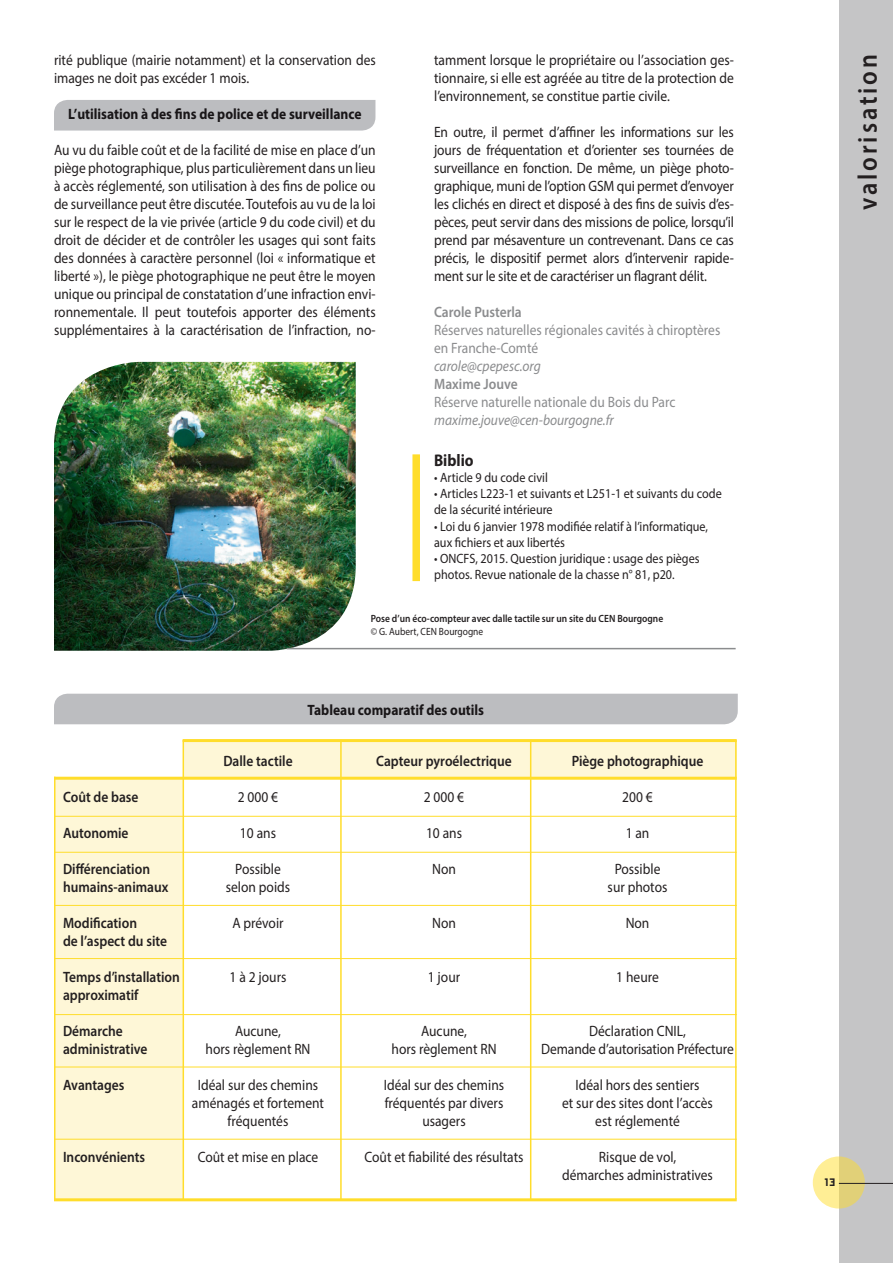
<style>
.page{position:relative;width:893px;height:1263px;background:#fff}
.page>*{position:absolute;margin:0;border:0;box-sizing:border-box;transform-origin:0 0}
.t1{font:600 27px "Myriad Pro";letter-spacing:.12em;color:#231f20;scale:.9 1}
.t2{font:18px "Minimum A Noir";color:#231f20}
.t3{font:700 16.95px "Myriad Pro";color:#231f20;scale:.9 1}
.t4{font:15px/18px "Myriad Pro";color:#231f20;text-align:justify;scale:.9 1}
.t5{font:600 15px "Myriad Pro";color:#231f20;scale:.9 1}
.t6{font:15px/18px "Myriad Pro";color:#8b8c8e;scale:.9 1}
.t7{font:700 15px "Myriad Pro";color:#231f20;scale:.9 1}
.t8{font:italic 15px "Myriad Pro";color:#8b8c8e;scale:.9 1}
.t9{font:600 15px "Myriad Pro";color:#8b8c8e;scale:.9 1}
.t10{font:13.5px/16.2px "Myriad Pro";color:#231f20;scale:.9 1}
.t11{font:600 10.5px "Myriad Pro";color:#231f20;scale:.9 1}
.t12{font:10.5px "Myriad Pro";color:#231f20;scale:.9 1}
</style>
<div class="page">
<div style="left:54px;top:778px;width:129px;height:421px;background:#fef7d7"></div>
<div style="left:183px;top:740px;width:554px;height:38px;background:#fef7d7"></div>
<div style="left:839px;top:0;width:54px;height:1263px;background:#c5c5c6"></div>
<svg style="left:813px;top:1156px;width:52px;height:52px;background:#efde87"></svg>
<hr style="left:839px;top:1183px;width:54px;height:1px;background:#231f20">
<div style="left:54px;top:100px;width:321px;height:31px;background:#bcbdc0"></div>
<div style="left:412px;top:454px;width:8px;height:127px;background:#ffdd2b"></div>
<div style="left:54px;top:694px;width:684px;height:30px;background:#bcbdc0"></div>
<hr style="left:54px;top:777px;width:683px;height:3px;background:#ffdd2b">
<hr style="left:183px;top:739px;width:554px;height:3px;background:#ffdd2b">
<hr style="left:54px;top:816px;width:683px;height:1px;background:#ffdd2b">
<hr style="left:54px;top:852px;width:683px;height:1px;background:#ffdd2b">
<hr style="left:54px;top:905px;width:683px;height:1px;background:#ffdd2b">
<hr style="left:54px;top:958px;width:683px;height:1px;background:#ffdd2b">
<hr style="left:54px;top:1014px;width:683px;height:1px;background:#ffdd2b">
<hr style="left:54px;top:1066px;width:683px;height:1px;background:#ffdd2b">
<hr style="left:54px;top:1139px;width:683px;height:1px;background:#ffdd2b">
<hr style="left:54px;top:1198px;width:683px;height:3px;background:#ffdd2b">
<hr style="left:183px;top:740px;width:1px;height:459px;background:#ffdd2b">
<hr style="left:340px;top:740px;width:2px;height:459px;background:#ffdd2b">
<hr style="left:530px;top:740px;width:1px;height:459px;background:#ffdd2b">
<hr style="left:735px;top:740px;width:2px;height:459px;background:#ffdd2b">
<hr style="left:54px;top:777px;width:2px;height:422px;background:#ffdd2b">
<img style="left:54px;top:362px;width:302px;height:289px">
<hr style="left:287px;top:648px;width:449px;height:1px;background:#8b8c8e">
<p class="t4" style="left:54px;top:51px;width:359px">rité publique (mairie notamment) et la conservation des images ne doit pas excéder 1 mois.</p>
<p class="t7" style="left:68px;top:104px;width:327px">L’utilisation à des fins de police et de surveillance</p>
<p class="t4" style="left:54px;top:141px;width:359px">Au vu du faible coût et de la facilité de mise en place d’un piège photographique, plus particulièrement dans un lieu à accès réglementé, son utilisation à des fins de police ou de surveillance peut être discutée. Toutefois au vu de la loi sur le respect de la vie privée (article 9 du code civil) et du droit de décider et de contrôler les usages qui sont faits des données à caractère personnel (loi « informatique et liberté »), le piège photographique ne peut être le moyen unique ou principal de constatation d’une infraction envi&shy;ronnementale. Il peut toutefois apporter des éléments supplémentaires à la caractérisation de l’infraction, no-</p>
<p class="t4" style="left:434px;top:51px;width:335px">tamment lorsque le propriétaire ou l’association ges&shy;tionnaire, si elle est agréée au titre de la protection de l’environnement, se constitue partie civile.</p>
<p class="t4" style="left:434px;top:123px;width:335px">En outre, il permet d’affiner les informations sur les jours de fréquentation et d’orienter ses tournées de surveillance en fonction. De même, un piège photo&shy;graphique, muni de l’option GSM qui permet d’envoyer les clichés en direct et disposé à des fins de suivis d’es&shy;pèces, peut servir dans des missions de police, lorsqu’il prend par mésaventure un contrevenant. Dans ce cas précis, le dispositif permet alors d’intervenir rapide&shy;ment sur le site et de caractériser un flagrant délit.</p>
<p class="t9" style="left:434px;top:303px;width:99px">Carole Pusterla</p>
<p class="t6" style="left:434px;top:321px;width:319px">Réserves naturelles régionales cavités à chiroptères en Franche-Comté</p>
<p class="t8" style="left:434px;top:357px;width:120px">carole@cpepesc.org</p>
<p class="t9" style="left:434px;top:375px;width:94px">Maxime Jouve</p>
<p class="t6" style="left:434px;top:393px;width:270px">Réserve naturelle nationale du Bois du Parc</p>
<p class="t8" style="left:434px;top:411px;width:201px">maxime.jouve@cen-bourgogne.fr</p>
<p class="t3" style="left:434px;top:449px;width:45px">Biblio</p>
<p class="t10" style="left:434px;top:469px;width:128px">• Article 9 du code civil</p>
<p class="t10" style="left:434px;top:485px;width:321px">• Articles L223-1 et suivants et L251-1 et suivants du code de la sécurité intérieure</p>
<p class="t10" style="left:434px;top:518px;width:306px">• Loi du 6 janvier 1978 modifiée relatif à l’informatique,</p>
<p class="t10" style="left:434px;top:534px;width:147px">aux fichiers et aux libertés</p>
<p class="t10" style="left:434px;top:550px;width:296px">• ONCFS, 2015. Question juridique : usage des pièges</p>
<p class="t10" style="left:434px;top:566px;width:269px">photos. Revue nationale de la chasse n° 81, p20.</p>
<p class="t11" style="left:371px;top:612px;width:326px">Pose d’un éco-compteur avec dalle tactile sur un site du CEN Bourgogne</p>
<p class="t12" style="left:371px;top:625px;width:126px">© G. Aubert, CEN Bourgogne</p>
<p class="t7" style="left:308px;top:700px;width:198px">Tableau comparatif des outils</p>
<p class="t5" style="left:223px;top:751px;width:78px">Dalle tactile</p>
<p class="t5" style="left:376px;top:751px;width:152px">Capteur pyroélectrique</p>
<p class="t5" style="left:572px;top:751px;width:148px">Piège photographique</p>
<p class="t5" style="left:63px;top:787px;width:85px">Coût de base</p>
<p class="t4" style="left:238px;top:788px;width:46px">2 000 €</p>
<p class="t4" style="left:424px;top:788px;width:46px">2 000 €</p>
<p class="t4" style="left:622px;top:788px;width:35px">200 €</p>
<p class="t5" style="left:63px;top:823px;width:74px">Autonomie</p>
<p class="t4" style="left:240px;top:824px;width:42px">10 ans</p>
<p class="t4" style="left:426px;top:824px;width:42px">10 ans</p>
<p class="t4" style="left:626px;top:824px;width:28px">1 an</p>
<p class="t5" style="left:63px;top:859px;width:98px">Différenciation</p>
<p class="t4" style="left:235px;top:860px;width:52px">Possible</p>
<p class="t4" style="left:432px;top:860px;width:28px">Non</p>
<p class="t4" style="left:615px;top:860px;width:52px">Possible</p>
<p class="t5" style="left:63px;top:877px;width:119px">humains-animaux</p>
<p class="t4" style="left:226px;top:878px;width:73px">selon poids</p>
<p class="t4" style="left:608px;top:878px;width:68px">sur photos</p>
<p class="t5" style="left:63px;top:913px;width:84px">Modification</p>
<p class="t4" style="left:232px;top:914px;width:58px">A prévoir</p>
<p class="t4" style="left:432px;top:914px;width:28px">Non</p>
<p class="t4" style="left:626px;top:914px;width:28px">Non</p>
<p class="t5" style="left:63px;top:931px;width:117px">de l’aspect du site</p>
<p class="t5" style="left:63px;top:967px;width:131px">Temps d’installation</p>
<p class="t4" style="left:230px;top:968px;width:65px">1 à 2 jours</p>
<p class="t4" style="left:428px;top:968px;width:37px">1 jour</p>
<p class="t4" style="left:616px;top:968px;width:49px">1 heure</p>
<p class="t5" style="left:63px;top:985px;width:85px">approximatif</p>
<p class="t5" style="left:63px;top:1021px;width:68px">Démarche</p>
<p class="t4" style="left:235px;top:1022px;width:53px">Aucune,</p>
<p class="t4" style="left:421px;top:1022px;width:53px">Aucune,</p>
<p class="t4" style="left:589px;top:1022px;width:109px">Déclaration CNIL,</p>
<p class="t5" style="left:63px;top:1039px;width:95px">administrative</p>
<p class="t4" style="left:206px;top:1040px;width:118px">hors règlement RN</p>
<p class="t4" style="left:392px;top:1040px;width:118px">hors règlement RN</p>
<p class="t4" style="left:541px;top:1040px;width:215px">Demande d’autorisation Préfecture</p>
<p class="t5" style="left:63px;top:1075px;width:70px">Avantages</p>
<p class="t4" style="left:198px;top:1076px;width:135px">Idéal sur des chemins</p>
<p class="t4" style="left:384px;top:1076px;width:135px">Idéal sur des chemins</p>
<p class="t4" style="left:576px;top:1076px;width:139px">Idéal hors des sentiers</p>
<p class="t4" style="left:192px;top:1094px;width:148px">aménagés et fortement</p>
<p class="t4" style="left:385px;top:1094px;width:133px">fréquentés par divers</p>
<p class="t4" style="left:562px;top:1094px;width:169px">et sur des sites dont l’accès</p>
<p class="t4" style="left:228px;top:1112px;width:69px">fréquentés</p>
<p class="t4" style="left:422px;top:1112px;width:50px">usagers</p>
<p class="t4" style="left:595px;top:1112px;width:95px">est réglementé</p>
<p class="t5" style="left:63px;top:1147px;width:93px">Inconvénients</p>
<p class="t4" style="left:198px;top:1148px;width:135px">Coût et mise en place</p>
<p class="t4" style="left:364px;top:1148px;width:178px">Coût et fiabilité des résultats</p>
<p class="t4" style="left:599px;top:1148px;width:88px">Risque de vol,</p>
<p class="t4" style="left:562px;top:1166px;width:169px">démarches administratives</p>
<p class="t1" style="left:850px;top:210px;width:175px;rotate:-90deg">valorisation</p>
<p class="t2" style="left:825px;top:1172px;width:13px">13</p>
</div>
